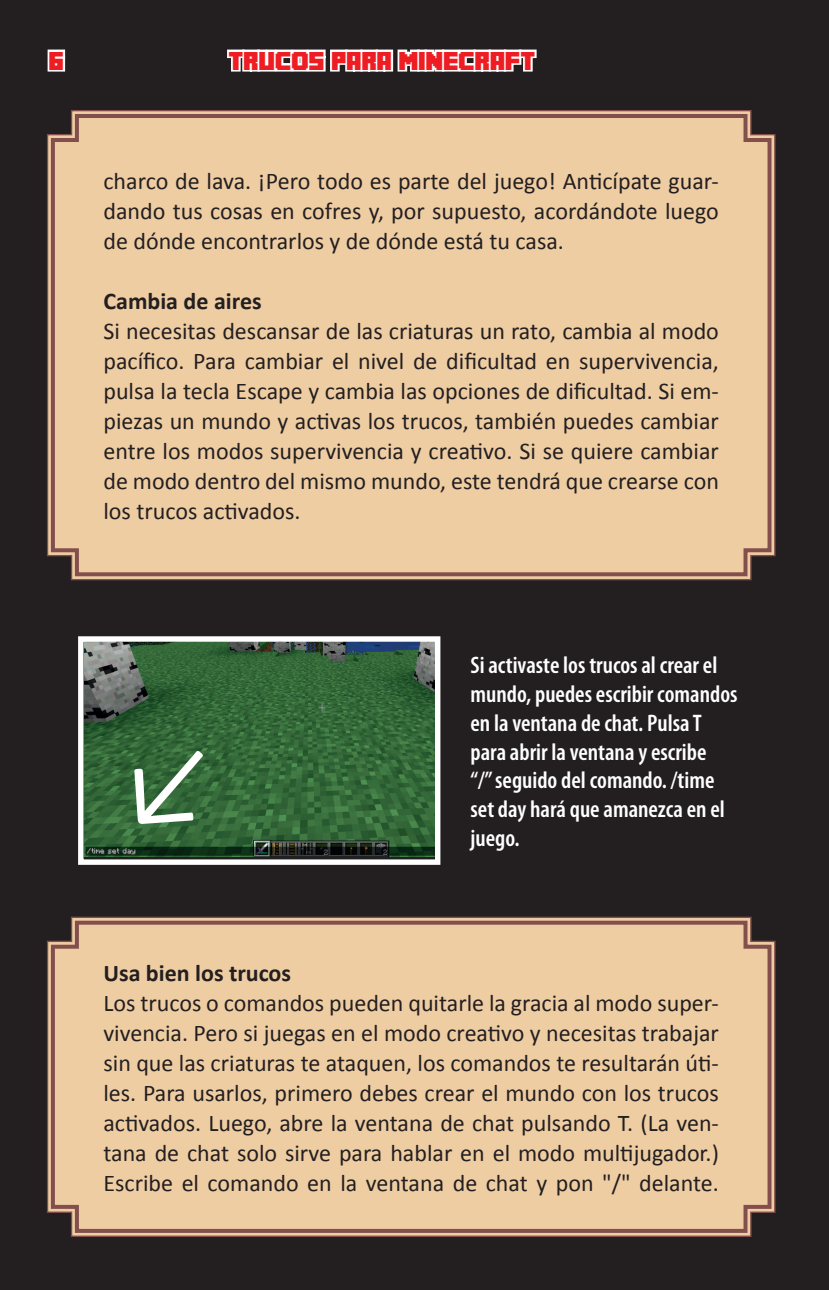
<style>
.page{position:relative;width:829px;height:1290px;background:#fff}
.page>*{position:absolute;margin:0;border:0;box-sizing:border-box;transform-origin:0 0}
.t1{font:24px/30px "Calibri";color:#231f20;text-align:justify}
.t2{font:600 condensed 24px/28.8px "Myriad Pro";color:#fff}
.t3{font:700 24px "Calibri";color:#231f20}
.t4{font:18px "Mine Crafter 3";color:#ee1d23}
</style>
<div class="page">
<div style="left:0;top:0;width:829px;height:1289px;background:#231f20"></div>
<svg style="left:227px;top:49px;width:310px;height:23px"></svg>
<svg style="left:47px;top:49px;width:19px;height:23px"></svg>
<div style="left:49px;top:112px;width:724px;height:466px;background:#efcda3"></div>
<svg style="left:47px;top:916px;width:729px;height:321px"></svg>
<div style="left:49px;top:918px;width:724px;height:316px;background:#efcda3"></div>
<img style="left:84px;top:642px;width:350px;height:213px">
<div style="left:78px;top:636px;width:362px;height:228px;border:5px solid #fff"></div>
<svg style="left:133px;top:749px;width:74px;height:75px"></svg>
<p class="t4" style="left:50px;top:53px;width:17px">6</p>
<p class="t4" style="left:229px;top:53px;width:309px">TRUCOS PARA MINECRAFT</p>
<p class="t1" style="left:103px;top:165px;width:617px">charco de lava. ¡Pero todo es parte del juego! Anticípate guar&shy;dando tus cosas en cofres y, por supuesto, acordándote luego de dónde encontrarlos y de dónde está tu casa.</p>
<p class="t3" style="left:103px;top:286px;width:160px">Cambia de aires</p>
<p class="t1" style="left:103px;top:315px;width:617px">Si necesitas descansar de las criaturas un rato, cambia al modo pacífico. Para cambiar el nivel de dificultad en supervivencia, pulsa la tecla Escape y cambia las opciones de dificultad. Si em&shy;piezas un mundo y activas los trucos, también puedes cambiar entre los modos supervivencia y creativo. Si se quiere cambiar de modo dentro del mismo mundo, este tendrá que crearse con los trucos activados.</p>
<p class="t2" style="left:470px;top:650px;width:269px">Si activaste los trucos al crear el mundo, puedes escribir comandos en la ventana de chat. Pulsa T para abrir la ventana y escribe<br>“/” seguido del comando. /time set day hará que amanezca en el</p>
<p class="t2" style="left:470px;top:823px;width:51px">juego.</p>
<p class="t3" style="left:103px;top:957px;width:189px">Usa bien los trucos</p>
<p class="t1" style="left:103px;top:986px;width:617px">Los trucos o comandos pueden quitarle la gracia al modo super&shy;vivencia. Pero si juegas en el modo creativo y necesitas trabajar sin que las criaturas te ataquen, los comandos te resultarán úti&shy;les. Para usarlos, primero debes crear el mundo con los trucos activados. Luego, abre la ventana de chat pulsando T. (La ven&shy;tana de chat solo sirve para hablar en el modo multijugador.)<br>Escribe el comando en la ventana de chat y pon "/" delante.</p>
</div>
